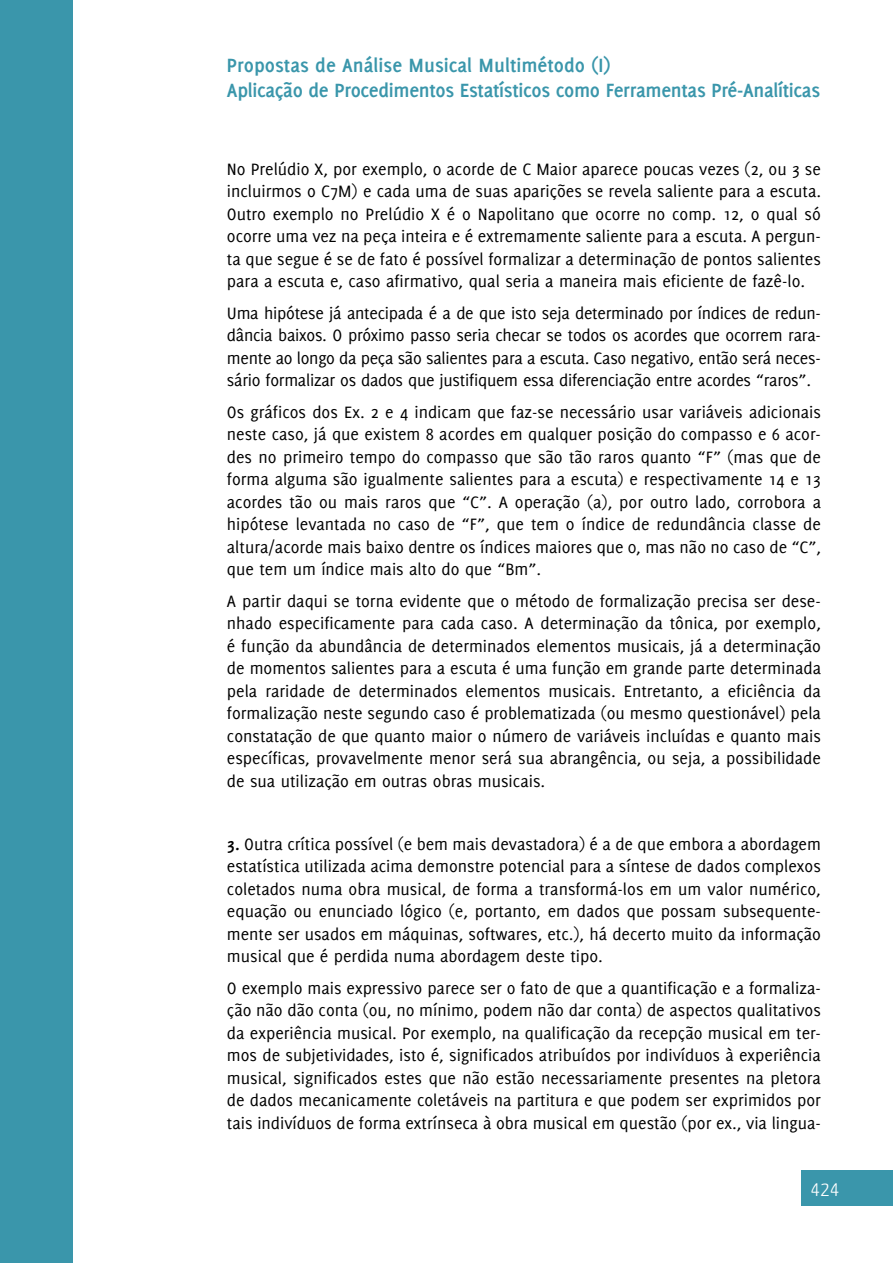
<style>
.page{position:relative;width:893px;height:1263px;background:#fff}
.page>*{position:absolute;margin:0;border:0;box-sizing:border-box;transform-origin:0 0}
.t1{font:700 21px/25.2px "Delicious";letter-spacing:-.015em;color:#3a96ab}
.t2{font:300 21px "Yanone Kaffeesatz";color:#fff}
.t3{font:18px/22.5px "Delicious";color:#000;text-align:justify}
.s1{font-weight:700}
</style>
<div class="page">
<div style="left:802px;top:1170px;width:91px;height:36px;background:#3a96ab"></div>
<div style="left:0;top:0;width:72px;height:1263px;background:#3a96ab"></div>
<p class="t1" style="left:227px;top:52px;width:595px">Propostas de Análise Musical Multimétodo (I)<br>Aplicação de Procedimentos Estatísticos como Ferramentas Pré-Analíticas</p>
<p class="t3" style="left:227px;top:157px;width:596px">No Prelúdio X, por exemplo, o acorde de C Maior aparece poucas vezes (2, ou 3 se incluirmos o C7M) e cada uma de suas aparições se revela saliente para a escuta.<br>Outro exemplo no Prelúdio X é o Napolitano que ocorre no comp. 12, o qual só ocorre uma vez na peça inteira e é extremamente saliente para a escuta. A pergun&shy;ta que segue é se de fato é possível formalizar a determinação de pontos salientes para a escuta e, caso afirmativo, qual seria a maneira mais eficiente de fazê-lo.</p>
<p class="t3" style="left:227px;top:301px;width:596px">Uma hipótese já antecipada é a de que isto seja determinado por índices de redun&shy;dância baixos. O próximo passo seria checar se todos os acordes que ocorrem rara&shy;mente ao longo da peça são salientes para a escuta. Caso negativo, então será neces&shy;sário formalizar os dados que justifiquem essa diferenciação entre acordes “raros”.</p>
<p class="t3" style="left:227px;top:400px;width:596px">Os gráficos dos Ex. 2 e 4 indicam que faz-se necessário usar variáveis adicionais neste caso, já que existem 8 acordes em qualquer posição do compasso e 6 acor&shy;des no primeiro tempo do compasso que são tão raros quanto “F” (mas que de forma alguma são igualmente salientes para a escuta) e respectivamente 14 e 13 acordes tão ou mais raros que “C”. A operação (a), por outro lado, corrobora a hipótese levantada no caso de “F”, que tem o índice de redundância classe de altura/acorde mais baixo dentre os índices maiores que 0, mas não no caso de “C”, que tem um índice mais alto do que “Bm”.</p>
<p class="t3" style="left:227px;top:589px;width:596px">A partir daqui se torna evidente que o método de formalização precisa ser dese&shy;nhado especificamente para cada caso. A determinação da tônica, por exemplo, é função da abundância de determinados elementos musicais, já a determinação de momentos salientes para a escuta é uma função em grande parte determinada pela raridade de determinados elementos musicais. Entretanto, a eficiência da formalização neste segundo caso é problematizada (ou mesmo questionável) pela constatação de que quanto maior o número de variáveis incluídas e quanto mais específicas, provavelmente menor será sua abrangência, ou seja, a possibilidade de sua utilização em outras obras musicais.</p>
<p class="t3" style="left:227px;top:832px;width:596px"><span class="s1">3.</span> Outra crítica possível (e bem mais devastadora) é a de que embora a abordagem estatística utilizada acima demonstre potencial para a síntese de dados complexos coletados numa obra musical, de forma a transformá-los em um valor numérico, equação ou enunciado lógico (e, portanto, em dados que possam subsequente&shy;mente ser usados em máquinas, softwares, etc.), há decerto muito da informação musical que é perdida numa abordagem deste tipo.</p>
<p class="t3" style="left:227px;top:976px;width:596px">O exemplo mais expressivo parece ser o fato de que a quantificação e a formaliza&shy;ção não dão conta (ou, no mínimo, podem não dar conta) de aspectos qualitativos da experiência musical. Por exemplo, na qualificação da recepção musical em ter&shy;mos de subjetividades, isto é, significados atribuídos por indivíduos à experiência musical, significados estes que não estão necessariamente presentes na pletora de dados mecanicamente coletáveis na partitura e que podem ser exprimidos por tais indivíduos de forma extrínseca à obra musical em questão (por ex., via lingua-</p>
<p class="t2" style="left:811px;top:1175px;width:30px">424</p>
</div>
